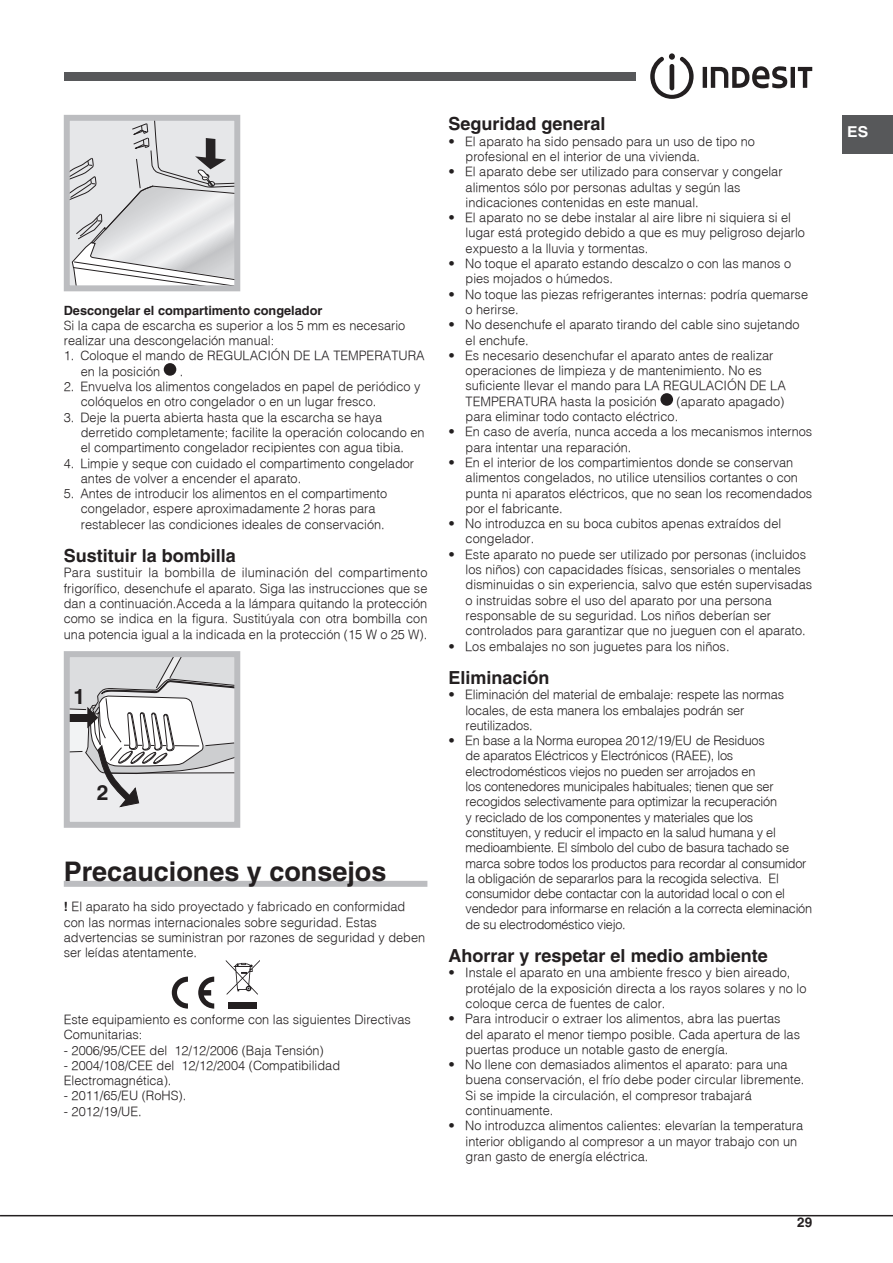
<style>
.page{position:relative;width:893px;height:1263px;background:#fff}
.page>*{position:absolute;margin:0;border:0;box-sizing:border-box;transform-origin:0 0}
.t1{font:700 27px "Helvetica";color:#231f20}
.t2{font:700 21px "Helvetica";color:#231f20}
.t3{font:700 18px "Helvetica";color:#231f20}
.t4{font:700 15px "Helvetica";color:#fff;scale:1.05 1}
.t5{font:700 13.5px "Helvetica";color:#231f20}
.t6{font:300 12.75px/15.3px "Helvetica";color:#231f20}
.t7{font:300 12.75px/15.3px "Helvetica";letter-spacing:-.02em;color:#231f20}
.t8{font:700 12.75px "Helvetica";color:#231f20}
.s1{font-weight:700}
</style>
<div class="page">
<div style="left:842px;top:115px;width:51px;height:38px;background:#57585a"></div>
<svg style="left:650px;top:53px;width:44px;height:46px"></svg>
<hr style="left:703px;top:67px;width:4px;height:21px;background:#231f20">
<svg style="left:711px;top:66px;width:76px;height:22px"></svg>
<hr style="left:791px;top:67px;width:4px;height:21px;background:#231f20">
<svg style="left:798px;top:67px;width:14px;height:21px"></svg>
<div style="left:64px;top:72px;width:572px;height:8px;background:#57585a"></div>
<hr style="left:0;top:1215px;width:893px;height:1px;background:#231f20">
<div style="left:64px;top:881px;width:363px;height:6px;background:#bcbdc0"></div>
<svg style="left:71px;top:122px;width:162px;height:162px;background:#d8d9db"></svg>
<div style="left:64px;top:115px;width:176px;height:176px;border:6px solid #bcbdc0"></div>
<div style="left:164px;top:363px;width:12px;height:13px;background:#231f20;border-radius:50%"></div>
<svg style="left:71px;top:658px;width:162px;height:163px"></svg>
<hr style="left:107px;top:772px;width:129px;height:1px;background:#231f20">
<div style="left:64px;top:651px;width:176px;height:177px;border:6px solid #bcbdc0"></div>
<svg style="left:172px;top:976px;width:16px;height:33px"></svg>
<svg style="left:198px;top:976px;width:16px;height:33px"></svg>
<div style="left:229px;top:1002px;width:28px;height:7px;background:#231f20"></div>
<svg style="left:226px;top:960px;width:34px;height:35px"></svg>
<div style="left:660px;top:393px;width:13px;height:13px;background:#231f20;border-radius:50%"></div>
<p class="t8" style="left:64px;top:302px;width:260px">Descongelar el compartimento congelador</p>
<p class="t6" style="left:64px;top:317px;width:343px">Si la capa de escarcha es superior a los 5 mm es necesario realizar una descongelación manual:</p>
<p class="t6" style="left:81px;top:348px;width:345px;text-indent:-17px">1. Coloque el mando de REGULACIÓN DE LA TEMPERATURA en la posición</p>
<p class="t6" style="left:180px;top:363px;width:5px">.</p>
<p class="t6" style="left:81px;top:378px;width:341px;text-indent:-17px">2. Envuelva los alimentos congelados en papel de periódico y colóquelos en otro congelador o en un lugar fresco.</p>
<p class="t6" style="left:81px;top:409px;width:345px;text-indent:-17px">3. Deje la puerta abierta hasta que la escarcha se haya derretido completamente; facilite la operación colocando en el compartimento congelador recipientes con agua tibia.</p>
<p class="t6" style="left:81px;top:455px;width:335px;text-indent:-17px">4. Limpie y seque con cuidado el compartimento congelador antes de volver a encender el aparato.</p>
<p class="t6" style="left:81px;top:486px;width:308px;text-indent:-17px">5. Antes de introducir los alimentos en el compartimento congelador, espere aproximadamente 2 horas para restablecer las condiciones ideales de conservación.</p>
<h3 class="t3" style="left:64px;top:545px;width:174px">Sustituir la bombilla</h3>
<p class="t6" style="left:64px;top:565px;width:365px;text-align:justify">Para sustituir la bombilla de iluminación del compartimento frigorífico, desenchufe el aparato. Siga las instrucciones que se dan a continuación.Acceda a la lámpara quitando la protección como se indica en la figura. Sustitúyala con otra bombilla con una potencia igual a la indicada en la protección (15 W o 25 W).</p>
<h2 class="t2" style="left:74px;top:684px;width:13px">1</h2>
<h2 class="t2" style="left:97px;top:780px;width:13px">2</h2>
<h1 class="t1" style="left:64px;top:855px;width:324px">Precauciones y consejos</h1>
<p class="t6" style="left:64px;top:899px;width:363px"><span class="s1">!</span> El aparato ha sido proyectado y fabricado en conformidad con las normas internacionales sobre seguridad. Estas advertencias se suministran por razones de seguridad y deben ser leídas atentamente.</p>
<p class="t6" style="left:64px;top:1011px;width:349px">Este equipamiento es conforme con las siguientes Directivas<br>Comunitarias:</p>
<p class="t6" style="left:64px;top:1042px;width:262px">- 2006/95/CEE del 12/12/2006 (Baja Tensión)</p>
<p class="t6" style="left:64px;top:1057px;width:278px">- 2004/108/CEE del 12/12/2004 (Compatibilidad<br>Electromagnética).</p>
<p class="t6" style="left:64px;top:1088px;width:124px">- 2011/65/EU (RoHS).</p>
<p class="t6" style="left:64px;top:1103px;width:79px">- 2012/19/UE.</p>
<h3 class="t3" style="left:449px;top:113px;width:159px">Seguridad general</h3>
<p class="t6" style="left:466px;top:133px;width:291px;text-indent:-17px">• El aparato ha sido pensado para un uso de tipo no profesional en el interior de una vivienda.</p>
<p class="t6" style="left:466px;top:164px;width:318px;text-indent:-17px">• El aparato debe ser utilizado para conservar y congelar alimentos sólo por personas adultas y según las indicaciones contenidas en este manual.</p>
<p class="t6" style="left:466px;top:210px;width:341px;text-indent:-17px">• El aparato no se debe instalar al aire libre ni siquiera si el lugar está protegido debido a que es muy peligroso dejarlo expuesto a la lluvia y tormentas.</p>
<p class="t6" style="left:466px;top:255px;width:327px;text-indent:-17px">• No toque el aparato estando descalzo o con las manos o pies mojados o húmedos.</p>
<p class="t6" style="left:466px;top:286px;width:344px;text-indent:-17px">• No toque las piezas refrigerantes internas: podría quemarse o herirse.</p>
<p class="t6" style="left:466px;top:317px;width:336px;text-indent:-17px">• No desenchufe el aparato tirando del cable sino sujetando el enchufe.</p>
<p class="t6" style="left:466px;top:347px;width:322px;text-indent:-17px">• Es necesario desenchufar el aparato antes de realizar operaciones de limpieza y de mantenimiento. No es suficiente llevar el mando para LA REGULACIÓN DE LA TEMPERATURA hasta la posición</p>
<p class="t6" style="left:466px;top:393px;width:320px;text-indent:211px">(aparato apagado) para eliminar todo contacto eléctrico.</p>
<p class="t6" style="left:466px;top:424px;width:348px;text-indent:-17px">• En caso de avería, nunca acceda a los mecanismos internos para intentar una reparación.</p>
<p class="t6" style="left:466px;top:454px;width:348px;text-indent:-17px">• En el interior de los compartimientos donde se conservan alimentos congelados, no utilice utensilios cortantes o con punta ni aparatos eléctricos, que no sean los recomendados por el fabricante.</p>
<p class="t6" style="left:466px;top:516px;width:317px;text-indent:-17px">• No introduzca en su boca cubitos apenas extraídos del congelador.</p>
<p class="t6" style="left:466px;top:546px;width:348px;text-indent:-17px">• Este aparato no puede ser utilizado por personas (incluidos los niños) con capacidades físicas, sensoriales o mentales disminuidas o sin experiencia, salvo que estén supervisadas o instruidas sobre el uso del aparato por una persona responsable de su seguridad. Los niños deberían ser controlados para garantizar que no jueguen con el aparato.</p>
<p class="t6" style="left:449px;top:638px;width:282px">• Los embalajes no son juguetes para los niños.</p>
<h3 class="t3" style="left:449px;top:667px;width:103px">Eliminación</h3>
<p class="t6" style="left:466px;top:687px;width:320px;text-indent:-17px">• Eliminación del material de embalaje: respete las normas locales, de esta manera los embalajes podrán ser reutilizados.</p>
<p class="t7" style="left:466px;top:732px;width:348px;text-indent:-17px">• En base a la Norma europea 2012/19/EU de Residuos<br>de aparatos Eléctricos y Electrónicos (RAEE), los electrodomésticos viejos no pueden ser arrojados en<br>los contenedores municipales habituales; tienen que ser recogidos selectivamente para optimizar la recuperación<br>y reciclado de los componentes y materiales que los constituyen, y reducir el impacto en la salud humana y el medioambiente. El símbolo del cubo de basura tachado se marca sobre todos los productos para recordar al consumidor la obligación de separarlos para la recogida selectiva. El consumidor debe contactar con la autoridad local o con el vendedor para informarse en relación a la correcta eleminación de su electrodoméstico viejo.</p>
<h3 class="t3" style="left:449px;top:945px;width:321px">Ahorrar y respetar el medio ambiente</h3>
<p class="t6" style="left:466px;top:965px;width:342px;text-indent:-17px">• Instale el aparato en una ambiente fresco y bien aireado, protéjalo de la exposición directa a los rayos solares y no lo coloque cerca de fuentes de calor.</p>
<p class="t6" style="left:466px;top:1011px;width:336px;text-indent:-17px">• Para introducir o extraer los alimentos, abra las puertas del aparato el menor tiempo posible. Cada apertura de las puertas produce un notable gasto de energía.</p>
<p class="t6" style="left:466px;top:1056px;width:340px;text-indent:-17px">• No llene con demasiados alimentos el aparato: para una buena conservación, el frío debe poder circular libremente.<br>Si se impide la circulación, el compresor trabajará continuamente.</p>
<p class="t6" style="left:466px;top:1118px;width:339px;text-indent:-17px">• No introduzca alimentos calientes: elevarían la temperatura interior obligando al compresor a un mayor trabajo con un gran gasto de energía eléctrica.</p>
<p class="t5" style="left:797px;top:1214px;width:17px">29</p>
<p class="t4" style="left:847px;top:123px;width:22px">ES</p>
</div>
